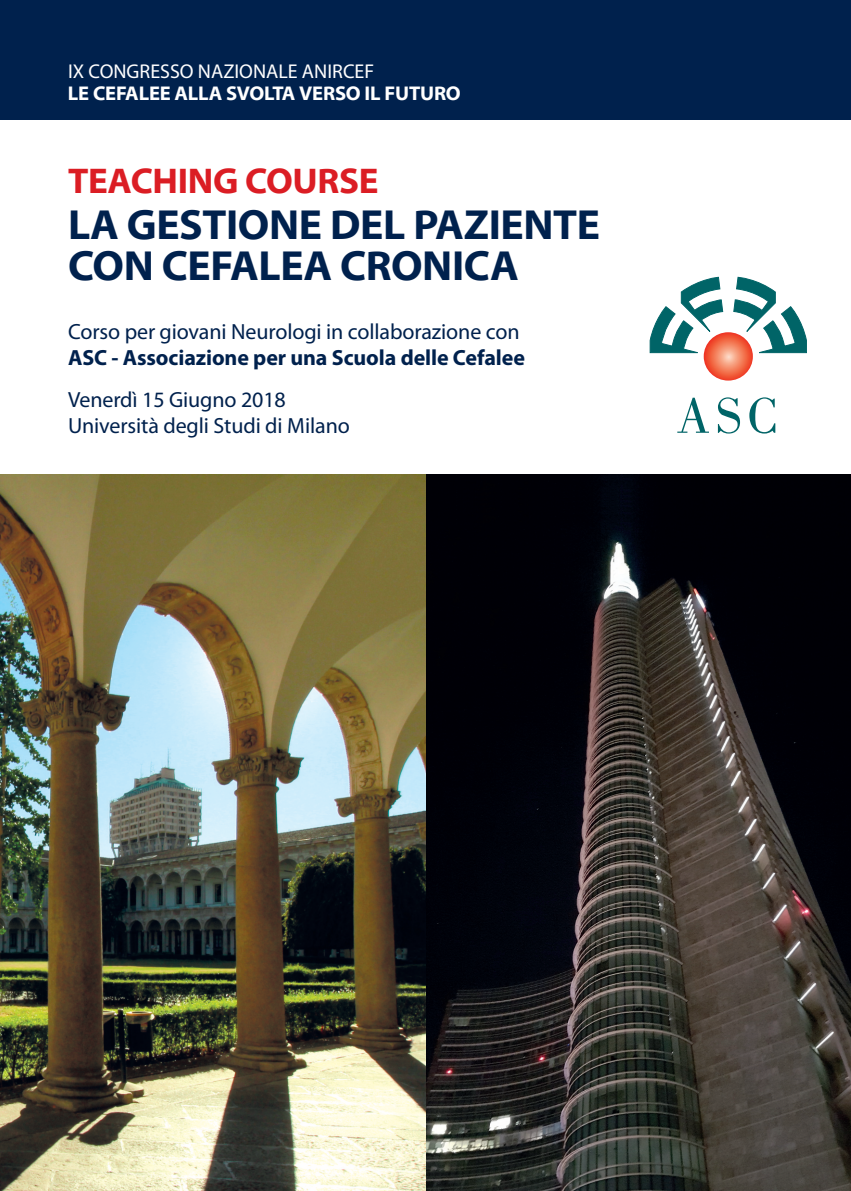
<style>
.page{position:relative;width:851px;height:1191px;background:#fff}
.page>*{position:absolute;margin:0;border:0;box-sizing:border-box;transform-origin:0 0}
.t1{font:700 42.4px/40.2px "Myriad Web Pro";letter-spacing:-.01em;color:#00214d}
.t2{font:700 36px "Myriad Web Pro";letter-spacing:-.01em;color:#db1d24}
.t3{font:22px/26px "Myriad Pro";letter-spacing:-.005em;color:#00214d}
.t4{font:700 22px "Myriad Pro";letter-spacing:-.005em;color:#00214d}
.t5{font:700 20px "Myriad Web Pro";letter-spacing:-.01em;color:#fff}
.t6{font:20px "Myriad Pro";color:#fff}
</style>
<div class="page">
<img style="left:425px;top:475px;width:425px;height:716px">
<img style="left:0;top:475px;width:425px;height:716px">
<div style="left:0;top:0;width:850px;height:119px;background:#00214d"></div>
<svg style="left:703px;top:332px;width:49px;height:48px"></svg>
<svg style="left:649px;top:276px;width:73px;height:77px"></svg>
<svg style="left:733px;top:277px;width:73px;height:76px"></svg>
<svg style="left:677px;top:398px;width:31px;height:35px"></svg>
<svg style="left:717px;top:397px;width:23px;height:36px"></svg>
<svg style="left:749px;top:397px;width:26px;height:36px"></svg>
<p class="t6" style="left:68px;top:64px;width:307px">IX CONGRESSO NAZIONALE ANIRCEF</p>
<p class="t5" style="left:68px;top:83px;width:394px">LE CEFALEE ALLA SVOLTA VERSO IL FUTURO</p>
<h2 class="t2" style="left:68px;top:161px;width:312px">TEACHING COURSE</h2>
<h1 class="t1" style="left:68px;top:206px;width:533px">LA GESTIONE DEL PAZIENTE<br>CON CEFALEA CRONICA</h1>
<p class="t3" style="left:68px;top:320px;width:453px">Corso per giovani Neurologi in collaborazione con</p>
<p class="t4" style="left:68px;top:349px;width:458px">ASC - Associazione per una Scuola delle Cefalee</p>
<p class="t3" style="left:68px;top:388px;width:283px">Venerdì 15 Giugno 2018<br>Università degli Studi di Milano</p>
</div>
